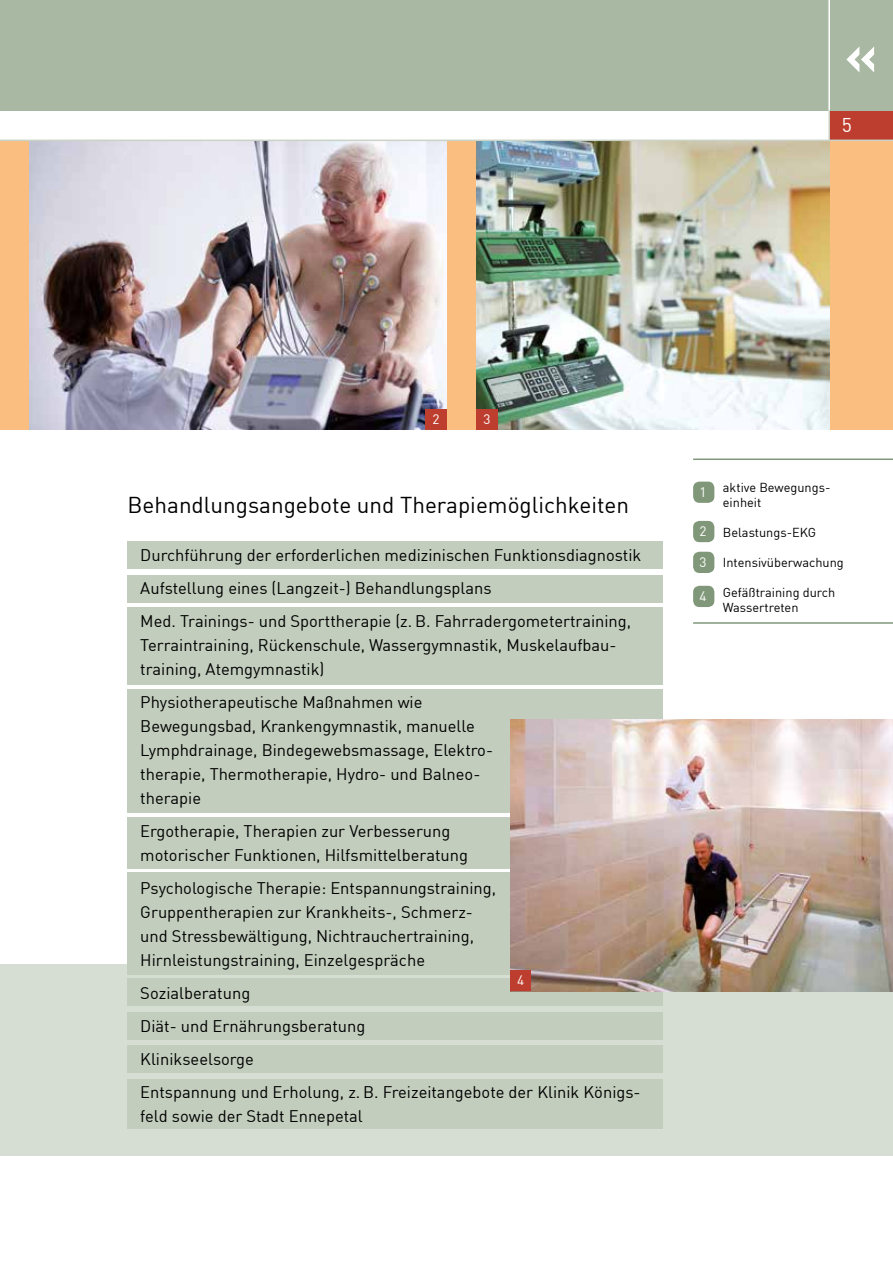
<style>
.page{position:relative;width:893px;height:1263px;background:#fff}
.page>*{position:absolute;margin:0;border:0;box-sizing:border-box;transform-origin:0 0}
.t1{font:700 52.5px "DIN";color:#fff}
.t2{font:22.5px "DIN";color:#000}
.t3{font:19.5px "DIN";color:#fff}
.t4{font:16.5px/24px "DIN";color:#000}
.t5{font:13.5px "DIN";color:#fff}
.t6{font:12.75px/15px "DIN";color:#000}
</style>
<div class="page">
<div style="left:829px;top:111px;width:64px;height:29px;background:#bd3e2e"></div>
<div style="left:0;top:0;width:893px;height:111px;background:#a8b8a2"></div>
<hr style="left:828px;top:111px;width:2px;height:29px;background:#cad3c6">
<hr style="left:828px;top:0;width:2px;height:111px;background:#fff">
<div style="left:0;top:964px;width:893px;height:191px;background:#d6ded4"></div>
<div style="left:693px;top:482px;width:21px;height:21px;background:#809879;border-radius:6px"></div>
<div style="left:693px;top:521px;width:21px;height:21px;background:#809879;border-radius:6px"></div>
<div style="left:693px;top:552px;width:21px;height:21px;background:#809879;border-radius:6px"></div>
<div style="left:693px;top:586px;width:21px;height:21px;background:#809879;border-radius:6px"></div>
<hr style="left:693px;top:458px;width:200px;height:2px;background:#809879">
<hr style="left:693px;top:622px;width:200px;height:2px;background:#809879">
<div style="left:128px;top:541px;width:535px;height:27px;background:#c2cdbd"></div>
<div style="left:128px;top:575px;width:535px;height:27px;background:#c2cdbd"></div>
<div style="left:128px;top:608px;width:535px;height:77px;background:#c2cdbd"></div>
<div style="left:128px;top:689px;width:535px;height:124px;background:#c2cdbd"></div>
<div style="left:128px;top:817px;width:535px;height:51px;background:#c2cdbd"></div>
<div style="left:128px;top:872px;width:535px;height:103px;background:#c2cdbd"></div>
<div style="left:128px;top:978px;width:535px;height:28px;background:#c2cdbd"></div>
<div style="left:128px;top:1012px;width:535px;height:28px;background:#c2cdbd"></div>
<div style="left:128px;top:1045px;width:535px;height:28px;background:#c2cdbd"></div>
<div style="left:128px;top:1079px;width:535px;height:50px;background:#c2cdbd"></div>
<img style="left:510px;top:719px;width:383px;height:272px">
<div style="left:510px;top:970px;width:21px;height:21px;background:#bd3e2e"></div>
<div style="left:0;top:140px;width:893px;height:289px;background:#fabe81"></div>
<img style="left:30px;top:141px;width:416px;height:288px">
<img style="left:476px;top:141px;width:353px;height:288px">
<hr style="left:0;top:140px;width:893px;height:1px;background:#cad3c6">
<div style="left:425px;top:409px;width:21px;height:20px;background:#bd3e2e"></div>
<div style="left:476px;top:409px;width:21px;height:20px;background:#bd3e2e"></div>
<h1 class="t1" style="left:845px;top:21px;width:34px">«</h1>
<p class="t3" style="left:842px;top:113px;width:12px">5</p>
<p class="t5" style="left:432px;top:410px;width:9px">2</p>
<p class="t5" style="left:483px;top:410px;width:9px">3</p>
<h2 class="t2" style="left:128px;top:491px;width:503px">Behandlungsangebote und Therapiemöglichkeiten</h2>
<p class="t4" style="left:140px;top:538px;width:503px;line-height:33px">Durchführung der erforderlichen medizinischen Funktionsdiagnostik<br>Aufstellung eines (Langzeit-) Behandlungsplans<br>Med. Trainings- und Sporttherapie (z. B. Fahrradergometertraining,</p>
<p class="t4" style="left:140px;top:633px;width:478px">Terraintraining, Rückenschule, Wassergymnastik, Muskelaufbau&shy;training, Atemgymnastik)</p>
<p class="t4" style="left:140px;top:690px;width:354px">Physiotherapeutische Maßnahmen wie Bewegungsbad, Krankengymnastik, manuelle Lymphdrainage, Bindegewebsmassage, Elektro&shy;therapie, Thermotherapie, Hydro- und Balneo&shy;therapie</p>
<p class="t4" style="left:140px;top:819px;width:329px">Ergotherapie, Therapien zur Verbesserung motorischer Funktionen, Hilfsmittelberatung</p>
<p class="t4" style="left:140px;top:876px;width:357px">Psychologische Therapie: Entspannungstraining, Gruppentherapien zur Krankheits-, Schmerz&shy;und Stressbewältigung, Nichtrauchertraining, Hirnleistungstraining, Einzelgespräche</p>
<p class="t4" style="left:140px;top:976px;width:502px;line-height:33px">Sozialberatung<br>Diät- und Ernährungsberatung<br>Klinikseelsorge<br>Entspannung und Erholung, z. B. Freizeitangebote der Klinik Königs-</p>
<p class="t4" style="left:140px;top:1104px;width:224px">feld sowie der Stadt Ennepetal</p>
<p class="t5" style="left:517px;top:972px;width:9px">4</p>
<p class="t5" style="left:699px;top:483px;width:9px">1</p>
<p class="t5" style="left:699px;top:522px;width:9px">2</p>
<p class="t5" style="left:699px;top:553px;width:9px">3</p>
<p class="t5" style="left:699px;top:587px;width:9px">4</p>
<p class="t6" style="left:723px;top:480px;width:109px">aktive Bewegungs&shy;einheit</p>
<p class="t6" style="left:723px;top:525px;width:95px">Belastungs-EKG</p>
<p class="t6" style="left:723px;top:555px;width:122px">Intensivüberwachung</p>
<p class="t6" style="left:723px;top:585px;width:114px">Gefäßtraining durch<br>Wassertreten</p>
</div>
